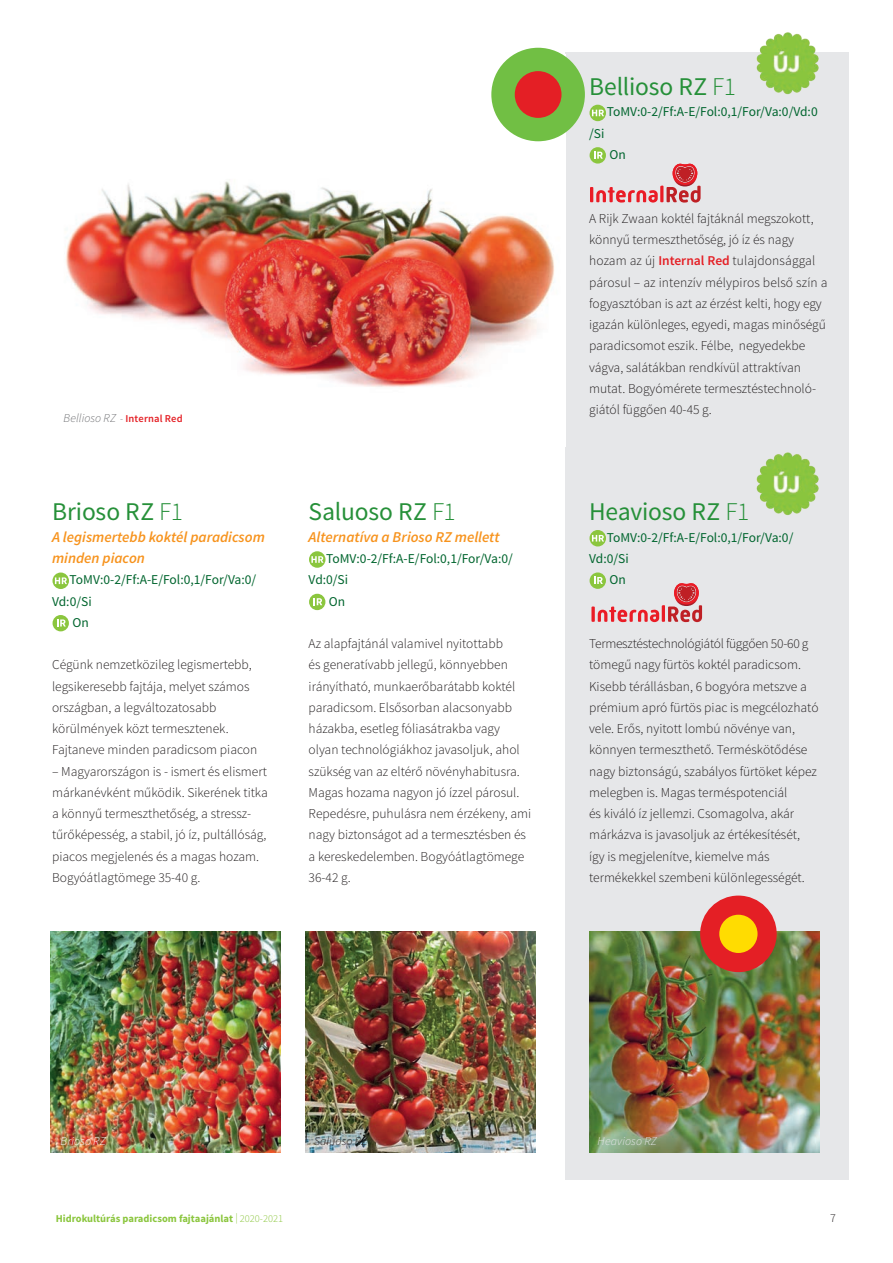
<style>
.page{position:relative;width:893px;height:1263px;background:#fff}
.page>*{position:absolute;margin:0;border:0;box-sizing:border-box;transform-origin:0 0}
.t1{font:25.5px "Source Sans Pro";letter-spacing:-.005em;color:#269039}
.t2{font:italic 600 15px/21.3px "Source Sans Pro";color:#f7931d}
.t3{font:300 13.5px/21.3px "Source Sans Pro";color:#231f20}
.t4{font:13.5px "Source Sans Pro";color:#00652e}
.t5{font:italic 300 12px "Source Sans Pro";letter-spacing:.01em;color:#e6e7e9}
.t6{font:italic 300 12px "Source Sans Pro";letter-spacing:.01em;color:#231f20}
.t7{font:italic 300 12px "Source Sans Pro";letter-spacing:.01em;color:#fff}
.t8{font:300 12px "Source Sans Pro";color:#231f20}
.t9{font:700 10.5px "Source Sans Pro";color:#8bc63e}
.t10{font:600 10.5px "Source Sans Pro";letter-spacing:.015em;color:#e41f25}
.s1{font-weight:300;font-style:italic;font-size:12px;color:#6c6d70}
.s2{font-weight:300;font-style:italic;color:#6c6d70}
.s3{font-weight:300}
.s4{font-weight:600;color:#e41f25}
</style>
<div class="page">
<div style="left:565px;top:53px;width:284px;height:1127px;background:#e6e7e9"></div>
<svg style="left:52px;top:572px;width:17px;height:17px"></svg>
<svg style="left:55px;top:577px;width:12px;height:7px"></svg>
<div style="left:53px;top:615px;width:16px;height:16px;background:#8bc63e;border-radius:50%"></div>
<svg style="left:57px;top:619px;width:9px;height:7px"></svg>
<div style="left:309px;top:551px;width:16px;height:17px;background:#8bc63e;border-radius:50%"></div>
<svg style="left:311px;top:556px;width:13px;height:7px"></svg>
<div style="left:309px;top:594px;width:16px;height:16px;background:#8bc63e;border-radius:50%"></div>
<svg style="left:313px;top:598px;width:9px;height:7px"></svg>
<svg style="left:589px;top:105px;width:17px;height:16px"></svg>
<svg style="left:592px;top:110px;width:12px;height:6px"></svg>
<svg style="left:590px;top:147px;width:16px;height:17px"></svg>
<svg style="left:594px;top:152px;width:9px;height:7px"></svg>
<img style="left:751px;top:32px;width:73px;height:63px">
<svg style="left:589px;top:530px;width:17px;height:16px"></svg>
<svg style="left:592px;top:535px;width:12px;height:6px"></svg>
<div style="left:590px;top:572px;width:16px;height:17px;background:#8bc63e;border-radius:50%"></div>
<svg style="left:594px;top:577px;width:9px;height:7px"></svg>
<img style="left:756px;top:452px;width:63px;height:64px">
<img style="left:51px;top:932px;width:229px;height:221px">
<img style="left:306px;top:932px;width:229px;height:221px">
<img style="left:590px;top:932px;width:230px;height:221px">
<div style="left:700px;top:895px;width:77px;height:77px;background:#e41f25;border-radius:50%"></div>
<div style="left:719px;top:915px;width:38px;height:38px;background:#ffdc01;border-radius:50%"></div>
<hr style="left:590px;top:187px;width:3px;height:15px;background:#ea1c26">
<svg style="left:596px;top:187px;width:62px;height:16px"></svg>
<hr style="left:660px;top:185px;width:3px;height:17px;background:#ea1c26">
<svg style="left:666px;top:164px;width:35px;height:39px"></svg>
<svg style="left:591px;top:606px;width:4px;height:16px"></svg>
<svg style="left:598px;top:606px;width:61px;height:16px"></svg>
<hr style="left:662px;top:605px;width:3px;height:17px;background:#ea1c26">
<svg style="left:668px;top:583px;width:34px;height:39px"></svg>
<img style="left:65px;top:54px;width:500px;height:333px">
<div style="left:491px;top:48px;width:94px;height:93px;background:#71bf44;border-radius:50%"></div>
<div style="left:515px;top:71px;width:46px;height:47px;background:#e41f25;border-radius:50%"></div>
<p class="t10" style="left:63px;top:411px;width:121px"><span class="s1">Bellioso RZ</span> <span class="s2">-</span> Internal Red</p>
<h1 class="t1" style="left:52px;top:496px;width:132px">Brioso RZ <span class="s3">F1</span></h1>
<p class="t2" style="left:52px;top:526px;width:214px">A legismertebb koktél paradicsom minden piacon</p>
<p class="t4" style="left:70px;top:571px;width:188px">ToMV:0-2/Ff:A-E/Fol:0,1/For/Va:0/</p>
<p class="t4" style="left:52px;top:593px;width:41px">Vd:0/Si</p>
<p class="t4" style="left:72px;top:614px;width:18px">On</p>
<p class="t3" style="left:52px;top:654px;width:207px">Cégünk nemzetközileg legismertebb, legsikeresebb fajtája, melyet számos országban, a legváltozatosabb körülmények közt termesztenek.<br>Fajtaneve minden paradicsom piacon</p>
<p class="t3" style="left:52px;top:760px;width:217px">– Magyarországon is - ismert és elismert márkanévként működik. Sikerének titka a könnyű termeszthetőség, a stressz&shy;tűrőképesség, a stabil, jó íz, pultállóság, piacos megjelenés és a magas hozam.<br>Bogyóátlagtömege 35-40 g.</p>
<h1 class="t1" style="left:309px;top:496px;width:149px">Saluoso RZ <span class="s3">F1</span></h1>
<p class="t2" style="left:309px;top:526px;width:192px">Alternatíva a Brioso RZ mellett</p>
<p class="t4" style="left:326px;top:550px;width:188px">ToMV:0-2/Ff:A-E/Fol:0,1/For/Va:0/</p>
<p class="t4" style="left:309px;top:571px;width:41px">Vd:0/Si</p>
<p class="t4" style="left:329px;top:593px;width:18px">On</p>
<p class="t3" style="left:309px;top:633px;width:224px">Az alapfajtánál valamivel nyitottabb<br>és generatívabb jellegű, könnyebben irányítható, munkaerőbarátabb koktél paradicsom. Elsősorban alacsonyabb házakba, esetleg fóliasátrakba vagy olyan technológiákhoz javasoljuk, ahol szükség van az eltérő növényhabitusra.<br>Magas hozama nagyon jó ízzel párosul.<br>Repedésre, puhulásra nem érzékeny, ami nagy biztonságot ad a termesztésben és a kereskedelemben. Bogyóátlagtömege 36-42 g.</p>
<h1 class="t1" style="left:589px;top:71px;width:148px">Bellioso RZ <span class="s3">F1</span></h1>
<p class="t4" style="left:607px;top:104px;width:213px">ToMV:0-2/Ff:A-E/Fol:0,1/For/Va:0/Vd:0</p>
<p class="t4" style="left:589px;top:125px;width:17px">/Si</p>
<p class="t4" style="left:609px;top:146px;width:18px">On</p>
<p class="t3" style="left:589px;top:208px;width:240px">A Rijk Zwaan koktél fajtáknál megszokott, könnyű termeszthetőség, jó íz és nagy hozam az új <span class="s4">Internal Red</span> tulajdonsággal párosul – az intenzív mélypiros belső szín a fogyasztóban is azt az érzést kelti, hogy egy igazán különleges, egyedi, magas minőségű paradicsomot eszik. Félbe, negyedekbe vágva, salátákban rendkívül attraktívan mutat. Bogyómérete termesztéstechnoló&shy;giától függően 40-45 g.</p>
<h1 class="t1" style="left:589px;top:496px;width:162px">Heavioso RZ <span class="s3">F1</span></h1>
<p class="t4" style="left:607px;top:529px;width:188px">ToMV:0-2/Ff:A-E/Fol:0,1/For/Va:0/</p>
<p class="t4" style="left:589px;top:550px;width:41px">Vd:0/Si</p>
<p class="t4" style="left:609px;top:571px;width:18px">On</p>
<p class="t3" style="left:589px;top:633px;width:231px">Termesztéstechnológiától függően 50-60 g tömegű nagy fürtös koktél paradicsom.<br>Kisebb térállásban, 6 bogyóra metszve a prémium apró fürtös piac is megcélozható vele. Erős, nyitott lombú növénye van, könnyen termeszthető. Terméskötődése nagy biztonságú, szabályos fürtöket képez melegben is. Magas terméspotenciál<br>és kiváló íz jellemzi. Csomagolva, akár márkázva is javasoljuk az értékesítését, így is megjelenítve, kiemelve más termékekkel szembeni különlegességét.</p>
<p class="t7" style="left:61px;top:1134px;width:47px">Brioso RZ</p>
<p class="t6" style="left:314px;top:1133px;width:55px">Saluoso RZ</p>
<p class="t5" style="left:598px;top:1133px;width:61px">Heavioso RZ</p>
<p class="t9" style="left:56px;top:1212px;width:229px">Hidrokultúrás paradicsom fajtaajánlat <span class="s3">| 2020-2021</span></p>
<p class="t8" style="left:830px;top:1211px;width:7px">7</p>
</div>
